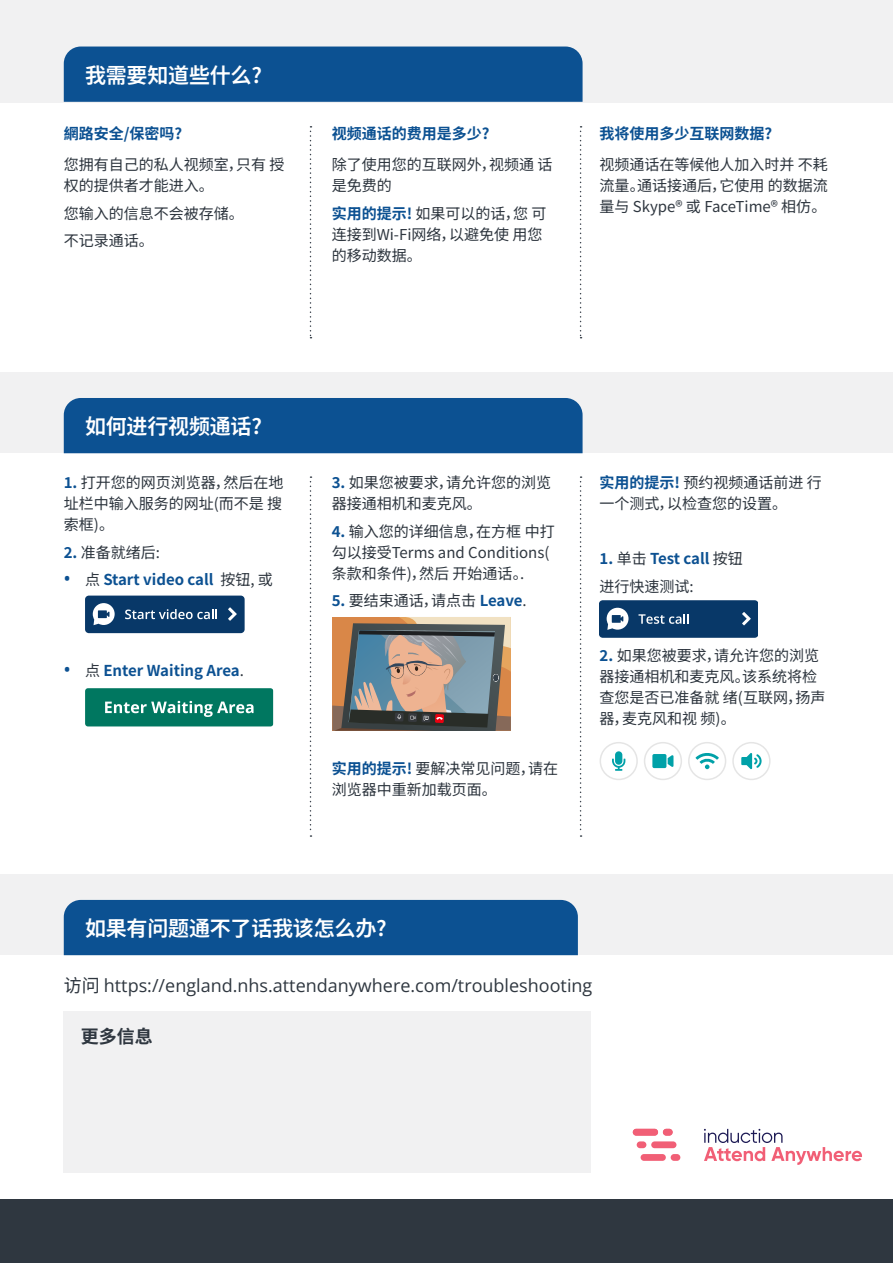
<style>
.page{position:relative;width:893px;height:1263px;background:#fff}
.page>*{position:absolute;margin:0;border:0;box-sizing:border-box;transform-origin:0 0}
.t1{font:100 21px "Noto Sans SC";letter-spacing:-.01em;color:#fff}
.t2{font:18px "Open Sans";color:#2f3740}
.t3{font:100 18px "Noto Sans SC";color:#2f3740}
.t4{font:100 15px/21px "Noto Sans SC";color:#2f3740}
.t5{font:100 15px "Noto Sans SC";color:#0c5192}
.s1{color:#0c5192}
.s2{font-family:"Open Sans";font-weight:600;font-size:18px}
.s3{color:#2f3740}
.s4{font-family:"Noto Sans SC";font-weight:100}
</style>
<div class="page">
<div style="left:64px;top:1011px;width:527px;height:162px;background:#f1f1f2"></div>
<div style="left:0;top:1199px;width:893px;height:64px;background:#2f3740"></div>
<div style="left:0;top:0;width:893px;height:102px;background:#f1f1f2"></div>
<div style="left:0;top:874px;width:893px;height:81px;background:#f1f1f2"></div>
<svg style="left:310px;top:126px;width:1px;height:212px"></svg>
<svg style="left:580px;top:126px;width:2px;height:212px"></svg>
<div style="left:0;top:372px;width:893px;height:81px;background:#f1f1f2"></div>
<svg style="left:580px;top:476px;width:2px;height:361px"></svg>
<div style="left:637px;top:1141px;width:9px;height:7px;background:#f15f76;border-radius:3px"></div>
<div style="left:641px;top:1154px;width:25px;height:7px;background:#f15f76;border-radius:3px"></div>
<div style="left:671px;top:1154px;width:9px;height:7px;background:#f15f76;border-radius:3px"></div>
<div style="left:651px;top:1141px;width:25px;height:7px;background:#f15f76;border-radius:3px"></div>
<div style="left:633px;top:1129px;width:25px;height:6px;background:#f15f76;border-radius:3px"></div>
<div style="left:663px;top:1129px;width:10px;height:6px;background:#f15f76;border-radius:3px"></div>
<svg style="left:704px;top:1129px;width:158px;height:36px"></svg>
<svg style="left:310px;top:476px;width:1px;height:361px"></svg>
<div style="left:64px;top:900px;width:514px;height:55px;background:#0c5192"></div>
<div style="left:85px;top:596px;width:160px;height:37px;background:#083868;border-radius:4px"></div>
<svg style="left:125px;top:609px;width:92px;height:10px"></svg>
<svg style="left:228px;top:607px;width:9px;height:14px"></svg>
<svg style="left:93px;top:603px;width:22px;height:22px"></svg>
<svg style="left:85px;top:688px;width:188px;height:38px;background:#1b8571"></svg>
<svg style="left:695px;top:753px;width:24px;height:16px"></svg>
<div style="left:688px;top:742px;width:38px;height:38px;border:2px solid #e5e5e5;border-radius:50%"></div>
<div style="left:732px;top:742px;width:39px;height:38px;border:2px solid #e5e5e5;border-radius:50%"></div>
<svg style="left:741px;top:753px;width:21px;height:16px"></svg>
<div style="left:600px;top:742px;width:38px;height:38px;border:2px solid #e5e5e5;border-radius:50%"></div>
<svg style="left:612px;top:751px;width:13px;height:20px"></svg>
<div style="left:644px;top:742px;width:38px;height:38px;border:2px solid #e5e5e5;border-radius:50%"></div>
<svg style="left:652px;top:754px;width:21px;height:14px"></svg>
<svg style="left:332px;top:617px;width:178px;height:114px;background:#8c8278"></svg>
<div style="left:600px;top:600px;width:158px;height:38px;background:#083868;border-radius:4px"></div>
<svg style="left:638px;top:614px;width:51px;height:10px"></svg>
<svg style="left:742px;top:612px;width:9px;height:13px"></svg>
<svg style="left:607px;top:608px;width:21px;height:22px"></svg>
<div style="left:64px;top:398px;width:519px;height:55px;background:#0c5192"></div>
<div style="left:64px;top:47px;width:519px;height:55px;background:#0c5192"></div>
<h1 class="t1" style="left:85px;top:63px;width:178px">我需要知道些什么?</h1>
<p class="t5" style="left:64px;top:125px;width:120px">網路安全/保密吗?</p>
<p class="t4" style="left:64px;top:154px;width:222px">您拥有自己的私人视频室，只有 授权的提供者才能进入。</p>
<p class="t4" style="left:64px;top:200px;width:182px;line-height:27.3px">您输入的信息不会被存储。不记录通话。</p>
<p class="t5" style="left:332px;top:125px;width:159px">视频通话的费用是多少?</p>
<p class="t4" style="left:332px;top:154px;width:222px">除了使用您的互联网外，视频通 话是免费的</p>
<p class="t4" style="left:332px;top:203px;width:216px"><span class="s1">实用的提示!</span> 如果可以的话，您 可连接到Wi-Fi网络，以避免使 用您的移动数据。</p>
<p class="t5" style="left:600px;top:125px;width:174px">我将使用多少互联网数据?</p>
<p class="t4" style="left:600px;top:154px;width:230px;text-align:justify">视频通话在等候他人加入时并 不耗流量。通话接通后，它使用 的数据流量与 Skype® 或 FaceTime® 相仿。</p>
<h1 class="t1" style="left:85px;top:414px;width:178px">如何进行视频通话?</h1>
<p class="t4" style="left:64px;top:473px;width:221px;text-align:justify"><span class="s1">1.</span> 打开您的网页浏览器，然后在地址栏中输入服务的网址(而不是 搜索框)。</p>
<p class="t4" style="left:64px;top:542px;width:98px"><span class="s1">2.</span> 准备就绪后:</p>
<p class="t5" style="left:64px;top:571px;width:211px"><span class="s2">•</span> <span class="s3">点</span> Start video call <span class="s3">按钮, 或</span></p>
<p class="t5" style="left:64px;top:662px;width:182px"><span class="s2">•</span> <span class="s3">点</span> Enter Waiting Area<span class="s3">.</span></p>
<p class="t4" style="left:332px;top:473px;width:221px"><span class="s1">3.</span> 如果您被要求，请允许您的浏览器接通相机和麦克风。</p>
<p class="t4" style="left:332px;top:521px;width:224px"><span class="s1">4.</span> 输入您的详细信息，在方框 中打勾以接受Terms and Conditions(条款和条件)，然后 开始通话。.</p>
<p class="t4" style="left:332px;top:590px;width:196px"><span class="s1">5.</span> 要结束通话，请点击 <span class="s1">Leave</span>.</p>
<p class="t4" style="left:332px;top:758px;width:228px"><span class="s1">实用的提示!</span> 要解决常见问题，请在浏览器中重新加载页面。</p>
<p class="t4" style="left:600px;top:473px;width:224px"><span class="s1">实用的提示!</span> 预约视频通话前进 行一个测式，以检查您的设置。</p>
<p class="t4" style="left:600px;top:545px;width:145px;line-height:27.3px"><span class="s1">1.</span> 单击 <span class="s1">Test call</span> 按钮进行快速测试:</p>
<p class="t4" style="left:600px;top:645px;width:227px"><span class="s1">2.</span> 如果您被要求，请允许您的浏览器接通相机和麦克风。该系统将检查您是否已准备就 绪(互联网，扬声器，麦克风和视 频)。</p>
<h1 class="t1" style="left:85px;top:916px;width:303px">如果有问题通不了话我该怎么办?</h1>
<p class="t2" style="left:64px;top:973px;width:530px"><span class="s4">访问</span> https://england.nhs.attendanywhere.com/troubleshooting</p>
<p class="t3" style="left:81px;top:1026px;width:73px">更多信息</p>
</div>
